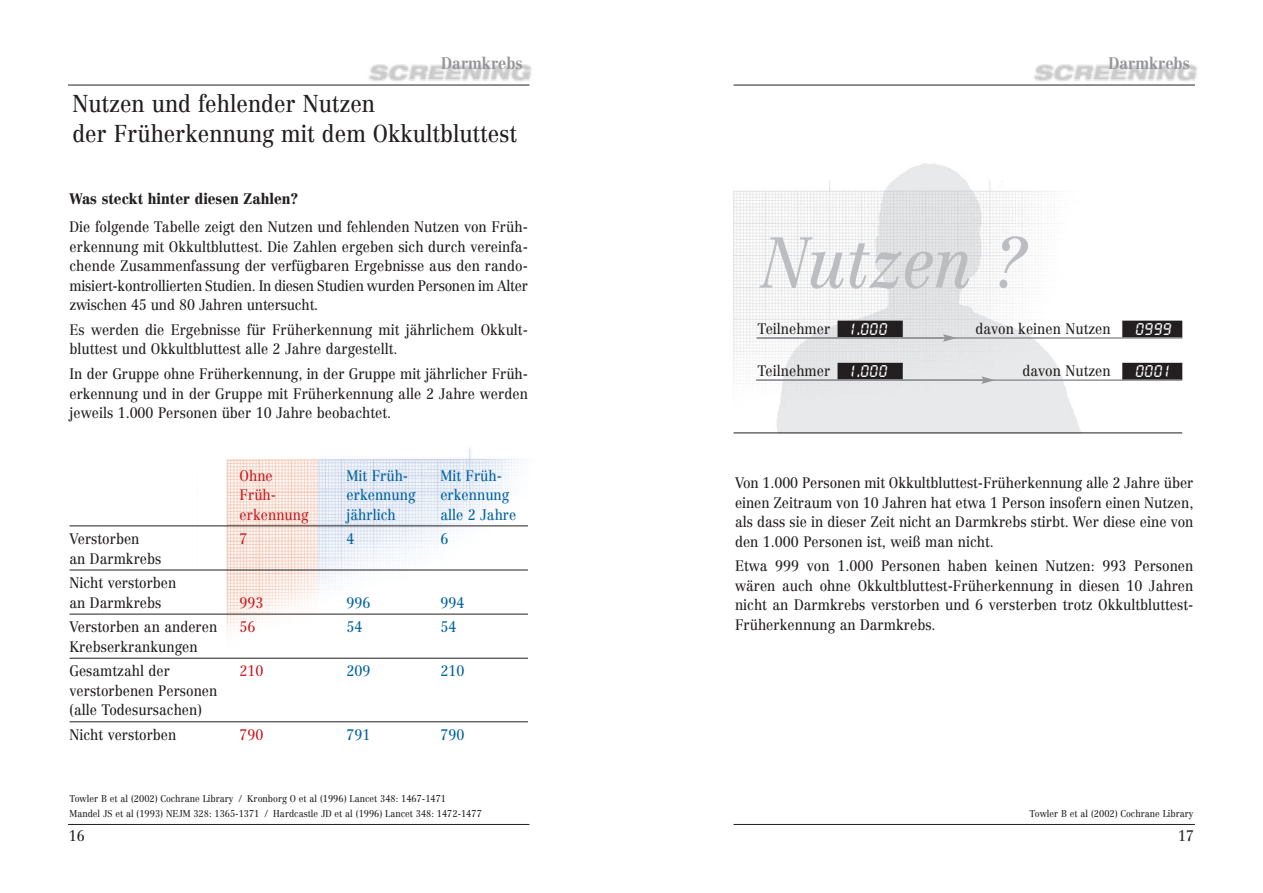
<style>
.page{position:relative;width:1263px;height:893px;background:#fff}
.page>*{position:absolute;margin:0;border:0;box-sizing:border-box;transform-origin:0 0}
.t1{font:italic 70.5px "Centennial LT";color:#bcbdc0;scale:.9 1}
.t2{font:24px/30px "Centennial LT";color:#231f20;scale:.9 1}
.t3{font:700 16.5px "Centennial LT";color:#939598;scale:.9 1}
.t4{font:italic 500 16.5px "Quartz";letter-spacing:.05em;color:#fff}
.t5{font:15px/19.5px "Centennial LT";color:#231f20;scale:.9 1}
.t6{font:15px "Centennial LT";color:#01619f;scale:.9 1}
.t7{font:15px "Centennial LT";color:#c71c22;scale:.9 1}
.t8{font:900 15px "Centennial LT";color:#231f20;scale:.9 1}
.t9{font:9.75px/15px "Centennial LT";color:#231f20;scale:.9 1}
.s1{font-family:"Quartz";font-weight:500;font-style:italic;font-size:16.5px;color:#fff}
</style>
<div class="page">
<img style="left:317px;top:448px;width:211px;height:275px">
<img style="left:197px;top:459px;width:120px;height:264px">
<hr style="left:70px;top:525px;width:458px;height:1px;background:#231f20">
<hr style="left:70px;top:570px;width:458px;height:1px;background:#231f20">
<hr style="left:70px;top:614px;width:458px;height:1px;background:#231f20">
<hr style="left:70px;top:658px;width:458px;height:1px;background:#231f20">
<hr style="left:70px;top:721px;width:458px;height:1px;background:#231f20">
<img style="left:1020px;top:64px;width:178px;height:21px">
<hr style="left:733px;top:85px;width:462px;height:1px;background:#231f20">
<hr style="left:733px;top:824px;width:462px;height:1px;background:#231f20">
<img style="left:354px;top:64px;width:178px;height:22px">
<hr style="left:68px;top:85px;width:461px;height:1px;background:#231f20">
<hr style="left:68px;top:824px;width:461px;height:1px;background:#231f20">
<img style="left:733px;top:163px;width:388px;height:270px">
<hr style="left:733px;top:433px;width:449px;height:1px;background:#231f20">
<div style="left:838px;top:321px;width:64px;height:16px;background:#231f20"></div>
<div style="left:1123px;top:321px;width:58px;height:16px;background:#231f20"></div>
<div style="left:1122px;top:321px;width:60px;height:17px;border:1px solid #231f20"></div>
<hr style="left:756px;top:337px;width:426px;height:2px;background:#939598">
<svg style="left:943px;top:334px;width:14px;height:8px"></svg>
<div style="left:838px;top:364px;width:64px;height:15px;background:#231f20"></div>
<div style="left:838px;top:363px;width:65px;height:17px;border:1px solid #231f20"></div>
<div style="left:1123px;top:364px;width:58px;height:15px;background:#231f20"></div>
<div style="left:1122px;top:363px;width:60px;height:17px;border:1px solid #231f20"></div>
<hr style="left:757px;top:379px;width:425px;height:2px;background:#939598">
<hr style="left:756px;top:379px;width:228px;height:2px;background:#939598">
<svg style="left:981px;top:376px;width:14px;height:8px"></svg>
<p class="t3" style="left:441px;top:56px;width:92px">Darmkrebs</p>
<p class="t3" style="left:1108px;top:56px;width:92px">Darmkrebs</p>
<h2 class="t2" style="left:72px;top:91px;width:495px">Nutzen und fehlender Nutzen<br>der Früherkennung mit dem Okkultbluttest</h2>
<p class="t8" style="left:70px;top:193px;width:256px">Was steckt hinter diesen Zahlen?</p>
<p class="t5" style="left:70px;top:219px;width:511px;text-align:justify">Die folgende Tabelle zeigt den Nutzen und fehlenden Nutzen von Früh&shy;erkennung mit Okkultbluttest. Die Zahlen ergeben sich durch vereinfa&shy;chende Zusammenfassung der verfügbaren Ergebnisse aus den rando&shy;misiert-kontrollierten Studien. In diesen Studien wurden Personen im Alter zwischen 45 und 80 Jahren untersucht.</p>
<p class="t5" style="left:70px;top:321px;width:511px">Es werden die Ergebnisse für Früherkennung mit jährlichem Okkult&shy;bluttest und Okkultbluttest alle 2 Jahre dargestellt.</p>
<p class="t5" style="left:70px;top:365px;width:511px;text-align:justify">In der Gruppe ohne Früherkennung, in der Gruppe mit jährlicher Früh&shy;erkennung und in der Gruppe mit Früherkennung alle 2 Jahre werden jeweils 1.000 Personen über 10 Jahre beobachtet.</p>
<p class="t7" style="left:240px;top:469px;width:38px">Ohne</p>
<p class="t6" style="left:347px;top:469px;width:70px">Mit Früh-</p>
<p class="t6" style="left:440px;top:469px;width:70px">Mit Früh-</p>
<p class="t7" style="left:240px;top:489px;width:42px">Früh-</p>
<p class="t6" style="left:347px;top:489px;width:78px">erkennung</p>
<p class="t6" style="left:440px;top:489px;width:78px">erkennung</p>
<p class="t7" style="left:240px;top:508px;width:78px">erkennung</p>
<p class="t6" style="left:347px;top:508px;width:56px">jährlich</p>
<p class="t6" style="left:440px;top:508px;width:86px">alle 2 Jahre</p>
<p class="t5" style="left:70px;top:530px;width:79px">Verstorben</p>
<p class="t7" style="left:240px;top:533px;width:10px">7</p>
<p class="t6" style="left:347px;top:533px;width:10px">4</p>
<p class="t6" style="left:440px;top:533px;width:10px">6</p>
<p class="t5" style="left:70px;top:547px;width:120px;line-height:24.6px">an Darmkrebs<br>Nicht verstorben</p>
<p class="t5" style="left:70px;top:594px;width:104px">an Darmkrebs</p>
<p class="t7" style="left:240px;top:596px;width:28px">993</p>
<p class="t6" style="left:347px;top:596px;width:28px">996</p>
<p class="t6" style="left:440px;top:596px;width:28px">994</p>
<p class="t5" style="left:70px;top:619px;width:166px">Verstorben an anderen</p>
<p class="t7" style="left:240px;top:621px;width:19px">56</p>
<p class="t6" style="left:347px;top:621px;width:19px">54</p>
<p class="t6" style="left:440px;top:621px;width:19px">54</p>
<p class="t5" style="left:70px;top:636px;width:144px;line-height:24.6px">Krebserkrankungen<br>Gesamtzahl der</p>
<p class="t7" style="left:240px;top:665px;width:28px">210</p>
<p class="t6" style="left:347px;top:665px;width:28px">209</p>
<p class="t6" style="left:440px;top:665px;width:28px">210</p>
<p class="t5" style="left:70px;top:682px;width:166px">verstorbenen Personen (alle Todesursachen)</p>
<p class="t5" style="left:70px;top:726px;width:120px">Nicht verstorben</p>
<p class="t7" style="left:240px;top:729px;width:28px">790</p>
<p class="t6" style="left:347px;top:729px;width:28px">791</p>
<p class="t6" style="left:440px;top:729px;width:28px">790</p>
<p class="t9" style="left:70px;top:792px;width:460px">Towler B et al (2002) Cochrane Library / Kronborg O et al (1996) Lancet 348: 1467-1471<br>Mandel JS et al (1993) NEJM 328: 1365-1371 / Hardcastle JD et al (1996) Lancet 348: 1472-1477</p>
<p class="t5" style="left:69px;top:827px;width:19px">16</p>
<h1 class="t1" style="left:762px;top:235px;width:297px">Nutzen ?</h1>
<p class="t5" style="left:758px;top:321px;width:146px">Teilnehmer <span class="s1">1.000</span></p>
<p class="t5" style="left:975px;top:321px;width:152px">davon keinen Nutzen</p>
<p class="t4" style="left:1136px;top:319px;width:37px">0999</p>
<p class="t5" style="left:758px;top:363px;width:146px">Teilnehmer <span class="s1">1.000</span></p>
<p class="t5" style="left:1022px;top:363px;width:99px">davon Nutzen</p>
<p class="t4" style="left:1136px;top:362px;width:37px">0001</p>
<p class="t5" style="left:735px;top:474px;width:511px;text-align:justify">Von 1.000 Personen mit Okkultbluttest-Früherkennung alle 2 Jahre über einen Zeitraum von 10 Jahren hat etwa 1 Person insofern einen Nutzen, als dass sie in dieser Zeit nicht an Darmkrebs stirbt. Wer diese eine von den 1.000 Personen ist, weiß man nicht.</p>
<p class="t5" style="left:735px;top:558px;width:511px;text-align:justify">Etwa 999 von 1.000 Personen haben keinen Nutzen: 993 Personen wären auch ohne Okkultbluttest-Früherkennung in diesen 10 Jahren nicht an Darmkrebs verstorben und 6 versterben trotz Okkultbluttest-Früherkennung an Darmkrebs.</p>
<p class="t9" style="left:1029px;top:807px;width:184px">Towler B et al (2002) Cochrane Library</p>
<p class="t5" style="left:1178px;top:827px;width:19px">17</p>
</div>
